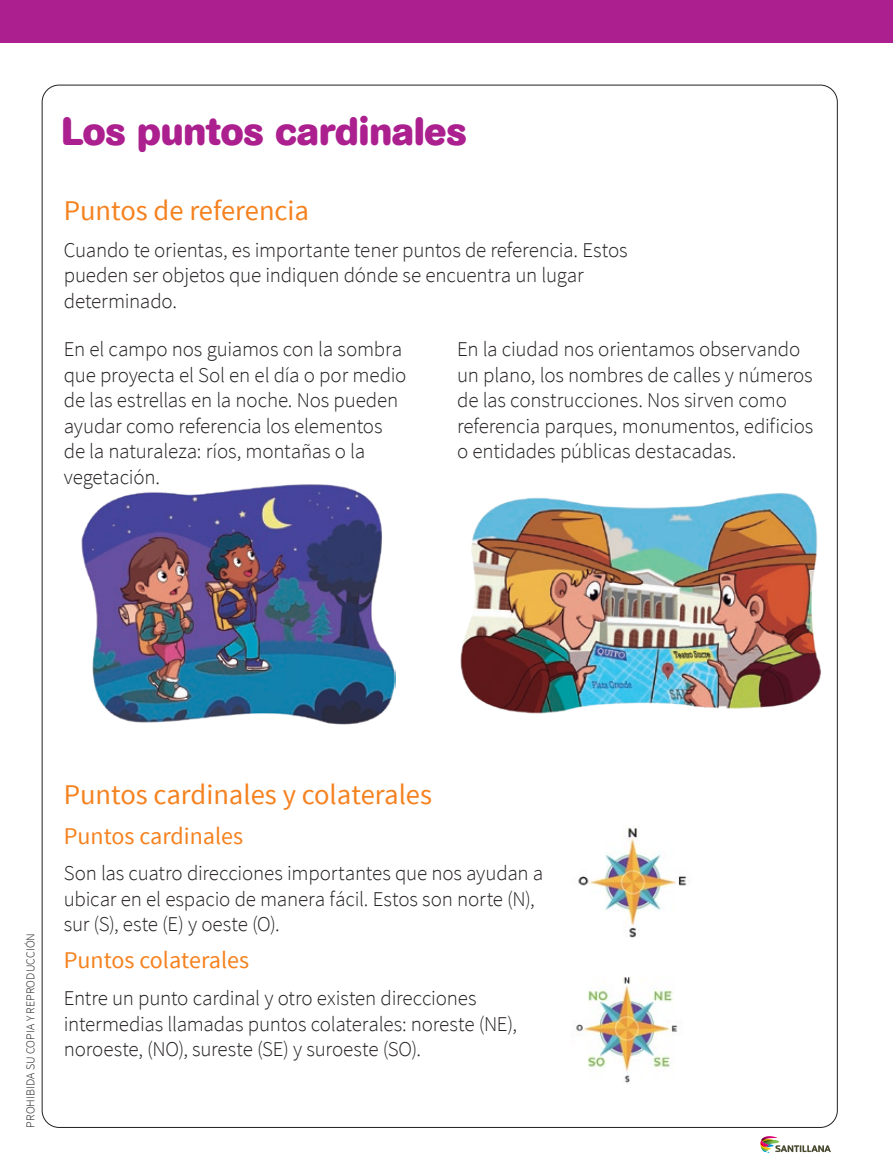
<style>
.page{position:relative;width:893px;height:1170px;background:#fff}
.page>*{position:absolute;margin:0;border:0;box-sizing:border-box;transform-origin:0 0}
.Titulo_leccion{font:700 39px "AG Book Rounded BQ";color:#ab208e}
.Título{font:28.5px "Source Sans Pro";color:#f58220}
.Subtítulo{font:24px "Source Sans Pro";color:#f58220}
.t1{font:300 21px/25.5px "Source Sans Pro";letter-spacing:-.01em;color:#231f20}
.t2{font:300 12px "Source Sans Pro";letter-spacing:.005em;color:#231f20}
</style>
<div class="page">
<svg style="left:760px;top:1136px;width:71px;height:17px"></svg>
<img style="left:81px;top:484px;width:314px;height:240px">
<img style="left:460px;top:493px;width:361px;height:221px">
<img style="left:578px;top:826px;width:109px;height:112px">
<img style="left:575px;top:977px;width:103px;height:106px">
<div style="left:0;top:0;width:893px;height:43px;background:#ab208e"></div>
<p class="Titulo_leccion" style="left:62px;top:109px;width:407px">Los puntos cardinales</p>
<p class="Título" style="left:64px;top:193px;width:247px">Puntos de referencia</p>
<p class="t1" style="left:64px;top:237px;width:565px">Cuando te orientas, es importante tener puntos de referencia. Estos pueden ser objetos que indiquen dónde se encuentra un lugar determinado.</p>
<p class="t1" style="left:64px;top:336px;width:344px">En el campo nos guiamos con la sombra que proyecta el Sol en el día o por medio de las estrellas en la noche. Nos pueden ayudar como referencia los elementos de la naturaleza: ríos, montañas o la vegetación.</p>
<p class="t1" style="left:457px;top:336px;width:358px">En la ciudad nos orientamos observando un plano, los nombres de calles y números de las construcciones. Nos sirven como referencia parques, monumentos, edificios o entidades públicas destacadas.</p>
<p class="t2" style="left:23px;top:1127px;width:196px;rotate:-90deg">PROHIBIDA SU COPIA Y REPRODUCCIÓN</p>
<p class="Título" style="left:64px;top:776px;width:370px">Puntos cardinales y colaterales</p>
<p class="Subtítulo" style="left:64px;top:820px;width:181px">Puntos cardinales</p>
<p class="t1" style="left:64px;top:860px;width:481px">Son las cuatro direcciones importantes que nos ayudan a ubicar en el espacio de manera fácil. Estos son norte (N), sur (S), este (E) y oeste (O).</p>
<p class="Subtítulo" style="left:64px;top:945px;width:187px">Puntos colaterales</p>
<p class="t1" style="left:64px;top:985px;width:455px">Entre un punto cardinal y otro existen direcciones intermedias llamadas puntos colaterales: noreste (NE), noroeste, (NO), sureste (SE) y suroeste (SO).</p>
</div>
